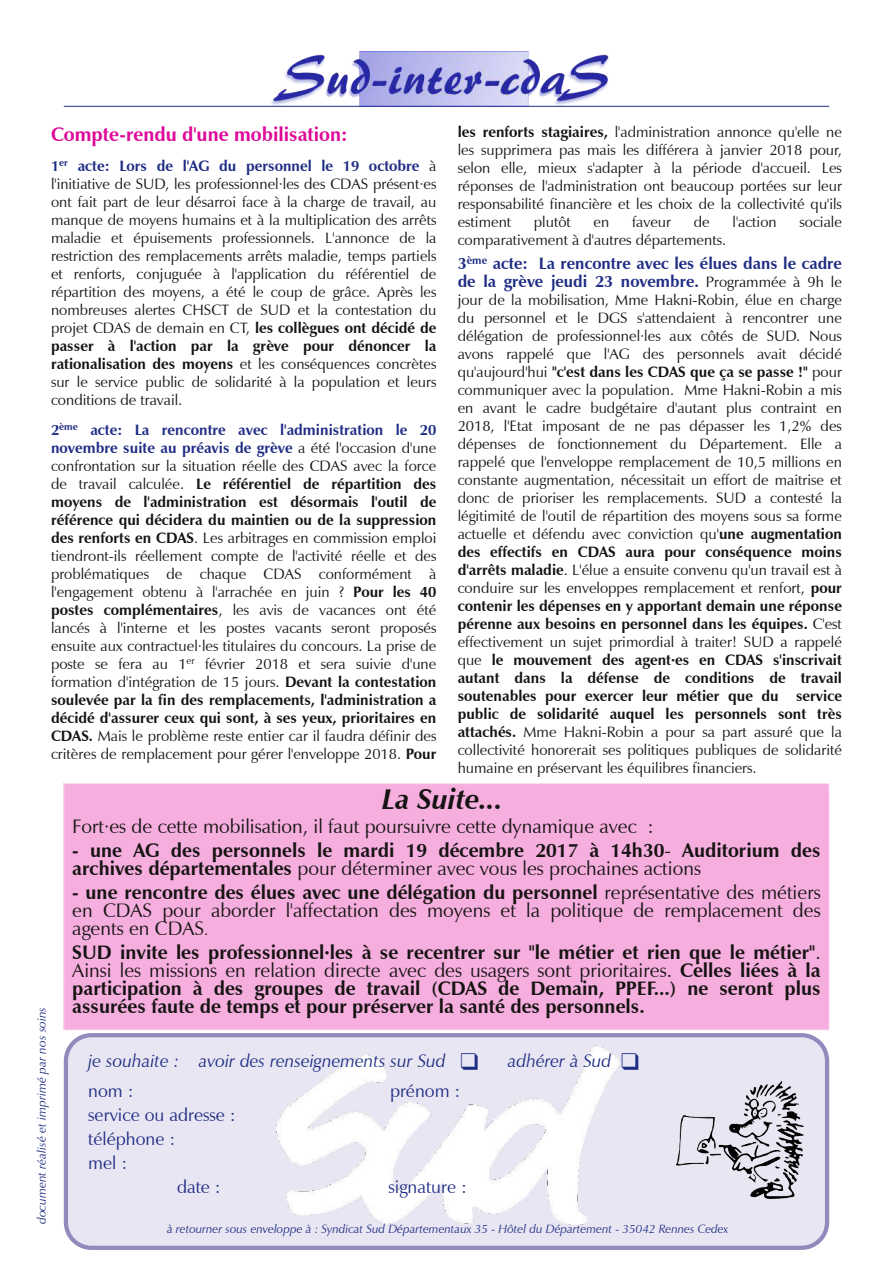
<style>
.page{position:relative;width:893px;height:1263px;background:#fff}
.page>*{position:absolute;margin:0;border:0;box-sizing:border-box;transform-origin:0 0}
.t1{font:italic 700 28.5px "Zapf Humanist 601 BT";color:#161413}
.t2{font:700 19.5px/18px "Zapf Humanist 601 BT";color:#161413}
.t3{font:19.5px/18px "Zapf Humanist 601 BT";color:#161413;text-align:justify}
.t4{font:700 19.5px "Zapf Humanist 601 BT";color:#de0797}
.t5{font:18px "Zapf Humanist 601 BT";color:#1f2d84}
.t6{font:italic 18px "Zapf Humanist 601 BT";color:#1f2d84}
.t7{font:700 16.5px/18px "Zapf Humanist 601 BT";color:#1f2d84}
.t8{font:15px/18px "Zapf Humanist 601 BT";color:#161413;text-align:justify}
.t9{font:italic 12px "Zapf Humanist 601 BT";color:#1f2d84}
.s1{font-weight:700}
.s2{font-weight:700;color:#1f2d84}
.s3{font-weight:400;font-size:15px;color:#161413}
.s4{font-weight:400}
.s5{font-size:15px}
</style>
<div class="page">
<img style="left:269px;top:51px;width:341px;height:55px">
<hr style="left:64px;top:106px;width:765px;height:1px;background:#1f2d84">
<div style="left:64px;top:784px;width:765px;height:246px;background:#f5aede"></div>
<div style="left:64px;top:784px;width:765px;height:246px;border:1px solid #fce4f4"></div>
<div style="left:66px;top:1035px;width:761px;height:213px;background:#e8e6f2;border-radius:26px"></div>
<div style="left:64px;top:1033px;width:765px;height:217px;border:4px solid #918abd;border-radius:26px"></div>
<img style="left:276px;top:1045px;width:344px;height:179px">
<img style="left:676px;top:1081px;width:127px;height:118px">
<p class="t8" style="left:458px;top:123px;width:386px"><span class="s1">les renforts stagiaires,</span> l'administration annonce qu'elle ne les supprimera pas mais les différera à janvier 2018 pour, selon elle, mieux s'adapter à la période d'accueil. Les réponses de l'administration ont beaucoup portées sur leur responsabilité financière et les choix de la collectivité qu'ils estiment</p>
<h2 class="t4" style="left:51px;top:122px;width:298px">Compte-rendu d'une mobilisation:</h2>
<p class="t8" style="left:51px;top:157px;width:387px"><span class="s2">1</span><sup>er</sup> <span class="s2">acte: Lors de l'AG du personnel le 19 octobre</span> à l'initiative de SUD, les professionnel·les des CDAS présent·es ont fait part de leur désarroi face à la charge de travail, au manque de moyens humains et à la multiplication des arrêts maladie et épuisements professionnels. L'annonce de la restriction des remplacements arrêts maladie, temps partiels et renforts, conjuguée à l'application du référentiel de répartition des moyens, a été le coup de grâce. Après les nombreuses alertes CHSCT de SUD et la contestation du projet CDAS de demain en CT, <span class="s1">les collègues ont décidé de passer à l'action par la grève pour dénoncer la rationalisation des moyens</span> et les conséquences concrètes sur le service public de solidarité à la population et leurs conditions de travail.</p>
<p class="t8" style="left:51px;top:421px;width:387px"><span class="s2">2</span><sup>ème</sup> <span class="s2">acte: La rencontre avec l'administration le 20 novembre suite au préavis de grève</span> a été l'occasion d'une confrontation sur la situation réelle des CDAS avec la force de travail calculée. <span class="s1">Le référentiel de répartition des moyens de l'administration est désormais l'outil de référence qui décidera du maintien ou de la suppression des renforts en CDAS</span>. Les arbitrages en commission emploi tiendront-ils réellement compte de l'activité réelle et des problématiques de chaque CDAS conformément à l'engagement obtenu à l'arrachée en juin ? <span class="s1">Pour les 40 postes complémentaires</span>, les avis de vacances ont été lancés à l'interne et les postes vacants seront proposés ensuite aux contractuel·les titulaires du concours. La prise de poste se fera au 1<sup>er</sup> février 2018 et sera suivie d'une formation d'intégration de 15 jours. <span class="s1">Devant la contestation soulevée par la fin des remplacements, l'administration a décidé d'assurer ceux qui sont, à ses yeux, prioritaires en CDAS.</span> Mais le problème reste entier car il faudra définir des critères de remplacement pour gérer l'enveloppe 2018. <span class="s1">Pour</span></p>
<p class="t8" style="left:534px;top:213px;width:38px">plutôt</p>
<p class="t8" style="left:594px;top:213px;width:17px">en</p>
<p class="t8" style="left:632px;top:213px;width:40px">faveur</p>
<p class="t8" style="left:694px;top:213px;width:17px">de</p>
<p class="t8" style="left:732px;top:213px;width:46px">l'action</p>
<p class="t8" style="left:799px;top:213px;width:44px">sociale</p>
<p class="t8" style="left:458px;top:231px;width:270px">comparativement à d'autres départements.</p>
<p class="t7" style="left:458px;top:255px;width:386px">3<sup>ème</sup> acte: La rencontre avec les élues dans le cadre de la grève jeudi 23 novembre. <span class="s3">Programmée à 9h le</span></p>
<p class="t8" style="left:458px;top:291px;width:386px">jour de la mobilisation, Mme Hakni-Robin, élue en charge du personnel et le DGS s'attendaient à rencontrer une délégation de professionnel·les aux côtés de SUD. Nous avons rappelé que l'AG des personnels avait décidé qu'aujourd'hui <span class="s1">"c'est dans les CDAS que ça se passe !"</span> pour communiquer avec la population. Mme Hakni-Robin a mis en avant le cadre budgétaire d'autant plus contraint en 2018, l'Etat imposant de ne pas dépasser les 1,2% des dépenses de fonctionnement du Département. Elle a rappelé que l'enveloppe remplacement de 10,5 millions en constante augmentation, nécessitait un effort de maitrise et donc de prioriser les remplacements. SUD a contesté la légitimité de l'outil de répartition des moyens sous sa forme actuelle et défendu avec conviction qu'<span class="s1">une augmentation des effectifs en CDAS aura pour conséquence moins d'arrêts maladie</span>. L'élue a ensuite convenu qu'un travail est à conduire sur les enveloppes remplacement et renfort, <span class="s1">pour contenir les dépenses en y apportant demain une réponse pérenne aux besoins en personnel dans les équipes.</span> C'est effectivement un sujet primordial à traiter! SUD a rappelé que <span class="s1">le mouvement des agent·es en CDAS s'inscrivait autant dans la défense de conditions de travail soutenables pour exercer leur métier que du service public de solidarité auquel les personnels sont très attachés.</span> Mme Hakni-Robin a pour sa part assuré que la collectivité honorerait ses politiques publiques de solidarité humaine en préservant les équilibres financiers.</p>
<h1 class="t1" style="left:382px;top:782px;width:122px">La Suite...</h1>
<h2 class="t3" style="left:72px;top:817px;width:583px">Fort·es de cette mobilisation, il faut poursuivre cette dynamique avec :</h2>
<h2 class="t2" style="left:72px;top:841px;width:750px">- une AG des personnels le mardi 19 décembre 2017 à 14h30<span class="s4">-</span> Auditorium des archives départementales <span class="s4">pour déterminer avec vous les prochaines actions</span></h2>
<h2 class="t3" style="left:72px;top:883px;width:750px"><span class="s1">- une rencontre des élues avec une délégation du personnel</span> représentative des métiers en CDAS pour aborder l'affectation des moyens et la politique de remplacement des agents en CDAS<span class="s5">.</span></h2>
<p class="t2" style="left:72px;top:943px;width:750px;text-align:justify">SUD invite les professionnel·les à se recentrer sur "le métier et rien que le métier"<span class="s4">.<br>Ainsi les missions en relation directe avec des usagers sont prioritaires.</span> Celles liées à la participation à des groupes de travail (CDAS de Demain, PPEF...) ne seront plus assurées faute de temps et pour préserver la santé des personnels.</p>
<p class="t6" style="left:88px;top:1050px;width:392px">je souhaite : avoir des renseignements sur Sud ❑</p>
<p class="t6" style="left:508px;top:1050px;width:133px">adhérer à Sud ❑</p>
<p class="t5" style="left:88px;top:1079px;width:47px">nom :</p>
<p class="t5" style="left:390px;top:1079px;width:72px">prénom :</p>
<p class="t5" style="left:88px;top:1103px;width:149px">service ou adresse :</p>
<p class="t5" style="left:88px;top:1127px;width:89px">téléphone :</p>
<p class="t5" style="left:88px;top:1151px;width:40px">mel :</p>
<p class="t5" style="left:177px;top:1175px;width:45px">date :</p>
<p class="t5" style="left:388px;top:1175px;width:80px">signature :</p>
<p class="t9" style="left:167px;top:1222px;width:563px">à retourner sous enveloppe à : Syndicat Sud Départementaux 35 - Hôtel du Département - 35042 Rennes Cedex</p>
<p class="t9" style="left:34px;top:1224px;width:219px;rotate:-90deg">document réalisé et imprimé par nos soins</p>
</div>
